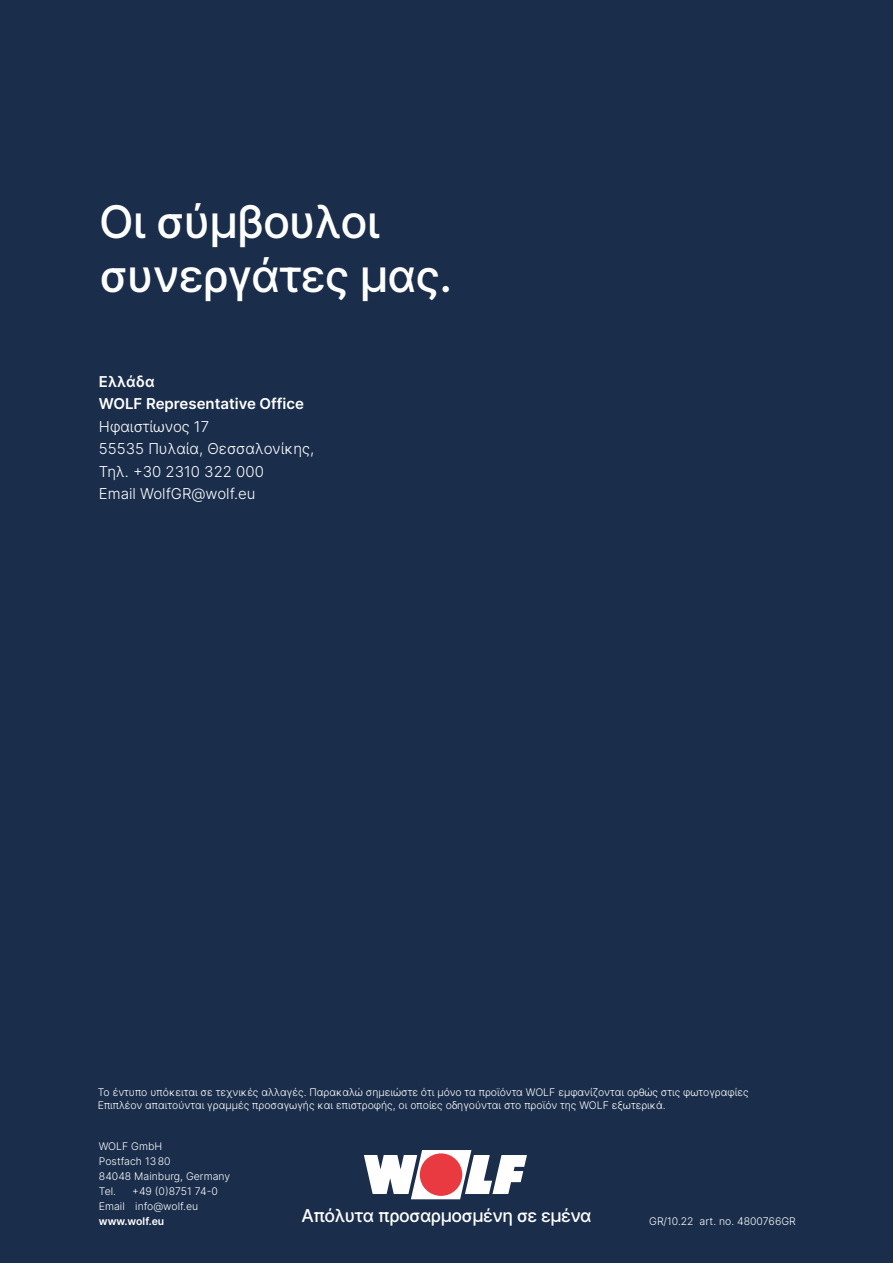
<style>
.page{position:relative;width:893px;height:1263px;background:#1a2e4b}
.page>*{position:absolute;margin:0;border:0;box-sizing:border-box;transform-origin:0 0}
.t1{font:500 45px/54px "Inter";letter-spacing:-.02em;color:#fff}
.t2{font:500 17.7px "Inter";letter-spacing:-.03em;color:#fff}
.t3{font:300 15px/22.5px "Inter";color:#fff}
.t4{font:600 15px/22.5px "Inter";color:#fff}
.t5{font:300 10.5px/15px "Inter";color:#fff}
.t6{font:600 10.5px "Inter";color:#fff}
</style>
<div class="page">
<svg style="left:364px;top:1150px;width:163px;height:49px"></svg>
<div style="left:420px;top:1153px;width:42px;height:43px;background:#e83a40;border-radius:50%"></div>
<h1 class="t1" style="left:99px;top:194px;width:354px">Οι σύμβουλοι συνεργάτες μας.</h1>
<h3 class="t4" style="left:99px;top:370px;width:207px">Ελλάδα<br>WOLF Representative Office</h3>
<h3 class="t3" style="left:99px;top:415px;width:217px">Ηφαιστίωνος 17<br>55535 Πυλαία, Θεσσαλονίκης,<br>Τηλ. +30 2310 322 000<br>Email WolfGR@wolf.eu</h3>
<p class="t5" style="left:98px;top:1085px;width:652px;line-height:13.5px">Το έντυπο υπόκειται σε τεχνικές αλλαγές. Παρακαλώ σημειώστε ότι μόνο τα προϊόντα WOLF εμφανίζονται ορθώς στις φωτογραφίες<br>Επιπλέον απαιτούνται γραμμές προσαγωγής και επιστροφής, οι οποίες οδηγούνται στο προϊόν της WOLF εξωτερικά.</p>
<p class="t5" style="left:99px;top:1139px;width:133px">WOLF GmbH<br>Postfach 1380<br>84048 Mainburg, Germany<br>Tel.</p>
<p class="t5" style="left:99px;top:1184px;width:120px;text-indent:33px">+49 (0)8751 74-0<br>Email info@wolf.eu</p>
<p class="t6" style="left:99px;top:1214px;width:67px">www.wolf.eu</p>
<h2 class="t2" style="left:301px;top:1202px;width:292px">Απόλυτα προσαρμοσμένη σε εμένα</h2>
<p class="t5" style="left:649px;top:1214px;width:148px">GR/10.22 art. no. 4800766GR</p>
</div>
